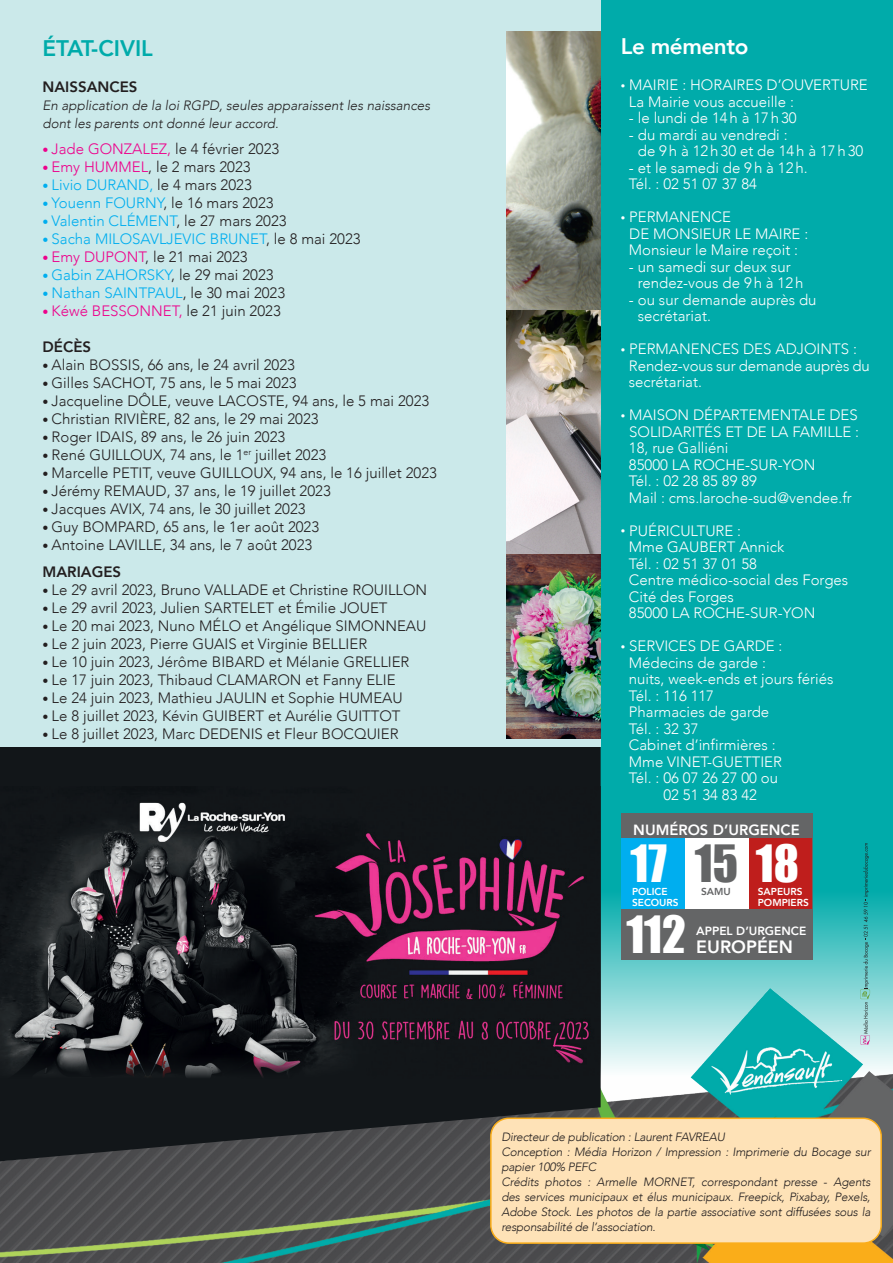
<style>
.page{position:relative;width:893px;height:1263px;background:#fff}
.page>*{position:absolute;margin:0;border:0;box-sizing:border-box;transform-origin:0 0}
.t1{font:47.25px "Impact";color:#fff}
.t2{font:47.25px "Impact";color:#646566}
.t3{font:800 22.5px "Avenir";color:#00abaa}
.t4{font:800 22.5px "Avenir";letter-spacing:-.02em;color:#fff}
.t5{font:800 17.85px "Avenir";color:#fff}
.t6{font:300 15px/26.5px "Avenir";color:#231f20}
.t7{font:300 15px/16.5px "Avenir";color:#fff}
.t8{font:300 15px "Avenir";color:#00aeef}
.t9{font:300 15px "Avenir";color:#ed028c}
.t10{font:800 15px "Avenir";color:#231f20}
.t11{font:800 14.7px "Avenir";color:#fff}
.t12{font:italic 300 13.5px/18px "Avenir";color:#231f20}
.t13{font:italic 300 12px/15px "Avenir";letter-spacing:-.015em;color:#231f20}
.t14{font:800 11.85px "Avenir";color:#fff}
.t15{font:800 10.05px/10.1px "Avenir";color:#fff}
.t16{font:800 10.05px "Avenir";color:#646566}
.s1{font-size:12px;color:#ed028c}
.s2{color:#ed028c}
.s3{font-size:12px}
.s4{color:#231f20}
.s5{font-size:12px;color:#00aeef}
.s6{color:#00aeef}
.s7{font-weight:800}
.s8{font-size:9px}
.s9{color:#fff}
</style>
<div class="page">
<img style="left:0;top:0;width:893px;height:1263px">
<svg style="left:0;top:747px;width:601px;height:414px;background:#1b1f22"></svg>
<img style="left:0;top:786px;width:601px;height:292px">
<div style="left:621px;top:813px;width:191px;height:146px;background:#646566"></div>
<div style="left:748px;top:838px;width:64px;height:70px;background:#bf1e1c"></div>
<div style="left:621px;top:838px;width:64px;height:70px;background:#00aeef"></div>
<div style="left:685px;top:838px;width:63px;height:70px;background:#fff"></div>
<div style="left:491px;top:1118px;width:390px;height:125px;background:#fee2b7;border-radius:18px"></div>
<div style="left:490px;top:1117px;width:392px;height:127px;border:2px solid #faad19;border-radius:18px"></div>
<svg style="left:860px;top:843px;width:10px;height:202px;background:#4cb2b2"></svg>
<div style="left:0;top:0;width:600px;height:747px;background:#cbe9ea"></div>
<img style="left:507px;top:31px;width:93px;height:708px">
<h2 class="t3" style="left:43px;top:30px;width:112px">ÉTAT-CIVIL</h2>
<p class="t10" style="left:43px;top:75px;width:96px">NAISSANCES</p>
<p class="t12" style="left:43px;top:96px;width:389px">En application de la loi RGPD, seules apparaissent les naissances dont les parents ont donné leur accord.</p>
<p class="t6" style="left:43px;top:136px;width:238px"><span class="s1">•</span> <span class="s2">Jade GONZALEZ,</span> le 4 février 2023</p>
<p class="t6" style="left:43px;top:154px;width:210px"><span class="s1">•</span> <span class="s2">Emy HUMMEL</span>, le 2 mars 2023</p>
<p class="t8" style="left:43px;top:176px;width:211px"><span class="s3">•</span> Livio DURAND, <span class="s4">le 4 mars 2023</span></p>
<p class="t6" style="left:43px;top:190px;width:233px"><span class="s5">•</span> <span class="s6">Youenn FOURNY</span>, le 16 mars 2023</p>
<p class="t8" style="left:43px;top:212px;width:246px"><span class="s3">•</span> Valentin CLÉMENT<span class="s4">, le 27 mars 2023</span></p>
<p class="t8" style="left:43px;top:230px;width:320px"><span class="s3">•</span> Sacha MILOSAVLJEVIC BRUNET<span class="s4">, le 8 mai 2023</span></p>
<p class="t6" style="left:43px;top:244px;width:207px"><span class="s1">•</span> <span class="s2">Emy DUPONT</span>, le 21 mai 2023</p>
<p class="t8" style="left:43px;top:266px;width:233px"><span class="s3">•</span> Gabin ZAHORSKY<span class="s4">, le 29 mai 2023</span></p>
<p class="t8" style="left:43px;top:284px;width:244px"><span class="s3">•</span> Nathan SAINTPAUL<span class="s4">, le 30 mai 2023</span></p>
<p class="t9" style="left:43px;top:302px;width:240px"><span class="s3">•</span> Kéwé BESSONNET, <span class="s4">le 21 juin 2023</span></p>
<p class="t10" style="left:43px;top:335px;width:50px">DÉCÈS</p>
<p class="t6" style="left:43px;top:352px;width:254px"><span class="s3">•</span> Alain BOSSIS, 66 ans, le 24 avril 2023</p>
<p class="t6" style="left:43px;top:370px;width:256px"><span class="s3">•</span> Gilles SACHOT, 75 ans, le 5 mai 2023</p>
<p class="t6" style="left:43px;top:388px;width:388px"><span class="s3">•</span> Jacqueline DÔLE, veuve LACOSTE, 94 ans, le 5 mai 2023</p>
<p class="t6" style="left:43px;top:406px;width:278px"><span class="s3">•</span> Christian RIVIÈRE, 82 ans, le 29 mai 2023</p>
<p class="t6" style="left:43px;top:424px;width:244px"><span class="s3">•</span> Roger IDAIS, 89 ans, le 26 juin 2023</p>
<p class="t6" style="left:43px;top:442px;width:285px"><span class="s3">•</span> René GUILLOUX, 74 ans, le 1<sup>er</sup> juillet 2023</p>
<p class="t6" style="left:43px;top:460px;width:396px"><span class="s3">•</span> Marcelle PETIT, veuve GUILLOUX, 94 ans, le 16 juillet 2023</p>
<p class="t6" style="left:43px;top:478px;width:290px"><span class="s3">•</span> Jérémy REMAUD, 37 ans, le 19 juillet 2023</p>
<p class="t6" style="left:43px;top:496px;width:265px"><span class="s3">•</span> Jacques AVIX, 74 ans, le 30 juillet 2023</p>
<p class="t6" style="left:43px;top:514px;width:278px"><span class="s3">•</span> Guy BOMPARD, 65 ans, le 1er août 2023</p>
<p class="t6" style="left:43px;top:532px;width:271px"><span class="s3">•</span> Antoine LAVILLE, 34 ans, le 7 août 2023<br><span class="s7">MARIAGES</span></p>
<p class="t6" style="left:43px;top:576px;width:386px"><span class="s3">•</span> Le 29 avril 2023, Bruno VALLADE et Christine ROUILLON</p>
<p class="t6" style="left:43px;top:594px;width:347px"><span class="s3">•</span> Le 29 avril 2023, Julien SARTELET et Émilie JOUET</p>
<p class="t6" style="left:43px;top:612px;width:385px"><span class="s3">•</span> Le 20 mai 2023, Nuno MÉLO et Angélique SIMONNEAU</p>
<p class="t6" style="left:43px;top:630px;width:326px"><span class="s3">•</span> Le 2 juin 2023, Pierre GUAIS et Virginie BELLIER</p>
<p class="t6" style="left:43px;top:648px;width:368px"><span class="s3">•</span> Le 10 juin 2023, Jérôme BIBARD et Mélanie GRELLIER</p>
<p class="t6" style="left:43px;top:666px;width:355px"><span class="s3">•</span> Le 17 juin 2023, Thibaud CLAMARON et Fanny ELIE</p>
<p class="t6" style="left:43px;top:684px;width:362px"><span class="s3">•</span> Le 24 juin 2023, Mathieu JAULIN et Sophie HUMEAU</p>
<p class="t6" style="left:43px;top:702px;width:360px"><span class="s3">•</span> Le 8 juillet 2023, Kévin GUIBERT et Aurélie GUITTOT</p>
<p class="t6" style="left:43px;top:720px;width:358px"><span class="s3">•</span> Le 8 juillet 2023, Marc DEDENIS et Fleur BOCQUIER</p>
<h2 class="t4" style="left:621px;top:29px;width:129px">Le mémento</h2>
<p class="t7" style="left:629px;top:77px;width:240px;text-indent:-8px"><span class="s8">•</span> MAIRIE : HORAIRES D’OUVERTURE<br>La Mairie vous accueille :</p>
<p class="t7" style="left:629px;top:110px;width:169px">- le lundi de 14h à 17h30</p>
<p class="t7" style="left:638px;top:126px;width:227px;text-indent:-9px">- du mardi au vendredi :<br>de 9h à 12h30 et de 14h à 17h30</p>
<p class="t7" style="left:629px;top:159px;width:180px">- et le samedi de 9h à 12h.<br>Tél. : 02 51 07 37 84</p>
<p class="t7" style="left:629px;top:209px;width:181px;text-indent:-8px"><span class="s8">•</span> PERMANENCE<br>DE MONSIEUR LE MAIRE :<br>Monsieur le Maire reçoit :</p>
<p class="t7" style="left:638px;top:258px;width:167px;text-indent:-9px">- un samedi sur deux sur rendez-vous de 9h à 12h</p>
<p class="t7" style="left:638px;top:291px;width:180px;text-indent:-9px">- ou sur demande auprès du secrétariat.</p>
<p class="t7" style="left:629px;top:341px;width:243px;text-indent:-8px"><span class="s8">•</span> PERMANENCES DES ADJOINTS :<br>Rendez-vous sur demande auprès du secrétariat.</p>
<p class="t7" style="left:629px;top:407px;width:232px;text-indent:-8px"><span class="s8">•</span> MAISON DÉPARTEMENTALE DES<br>SOLIDARITÉS ET DE LA FAMILLE :<br>18, rue Galliéni<br>85000 LA ROCHE-SUR-YON<br>Tél. : 02 28 85 89 89<br>Mail : cms.laroche-sud@vendee.fr</p>
<p class="t7" style="left:629px;top:522px;width:221px;text-indent:-8px"><span class="s8">•</span> PUÉRICULTURE :<br>Mme GAUBERT Annick<br>Tél. : 02 51 37 01 58<br>Centre médico-social des Forges<br>Cité des Forges<br>85000 LA ROCHE-SUR-YON</p>
<p class="t7" style="left:621px;top:638px;width:163px"><span class="s8">•</span> SERVICES DE GARDE :</p>
<p class="t7" style="left:629px;top:654px;width:139px">Médecins de garde :</p>
<p class="t7" style="left:629px;top:671px;width:206px">nuits, week-ends et jours fériés</p>
<p class="t7" style="left:629px;top:687px;width:87px">Tél. : 116 117</p>
<p class="t7" style="left:629px;top:704px;width:142px">Pharmacies de garde</p>
<p class="t7" style="left:629px;top:720px;width:71px">Tél. : 32 37</p>
<p class="t7" style="left:629px;top:737px;width:148px">Cabinet d’infirmières :</p>
<p class="t7" style="left:629px;top:753px;width:155px">Mme VINET-GUETTIER</p>
<p class="t7" style="left:629px;top:770px;width:151px">Tél. : 06 07 26 27 00 ou</p>
<p class="t7" style="left:663px;top:786px;width:95px">02 51 34 83 42</p>
<p class="t11" style="left:633px;top:818px;width:168px">NUMÉROS D’URGENCE</p>
<h1 class="t1" style="left:631px;top:827px;width:38px">17</h1>
<p class="t15" style="left:632px;top:887px;width:48px">POLICE<br>SECOURS</p>
<h1 class="t2" style="left:695px;top:827px;width:106px">15 <span class="s9">18</span></h1>
<p class="t15" style="left:758px;top:887px;width:53px">SAPEURS<br>POMPIERS</p>
<p class="t16" style="left:701px;top:884px;width:31px">SAMU</p>
<h1 class="t1" style="left:626px;top:898px;width:61px">112</h1>
<p class="t14" style="left:696px;top:922px;width:112px">APPEL D’URGENCE</p>
<p class="t5" style="left:696px;top:933px;width:98px">EUROPÉEN</p>
<p class="t13" style="left:501px;top:1129px;width:371px">Directeur de publication : Laurent FAVREAU<br>Conception : Média Horizon / Impression : Imprimerie du Bocage sur papier 100% PEFC<br>Crédits photos : Armelle MORNET, correspondant presse - Agents des services municipaux et élus municipaux. Freepick, Pixabay, Pexels, Adobe Stock. Les photos de la partie associative sont diffusées sous la responsabilité de l’association.</p>
</div>
